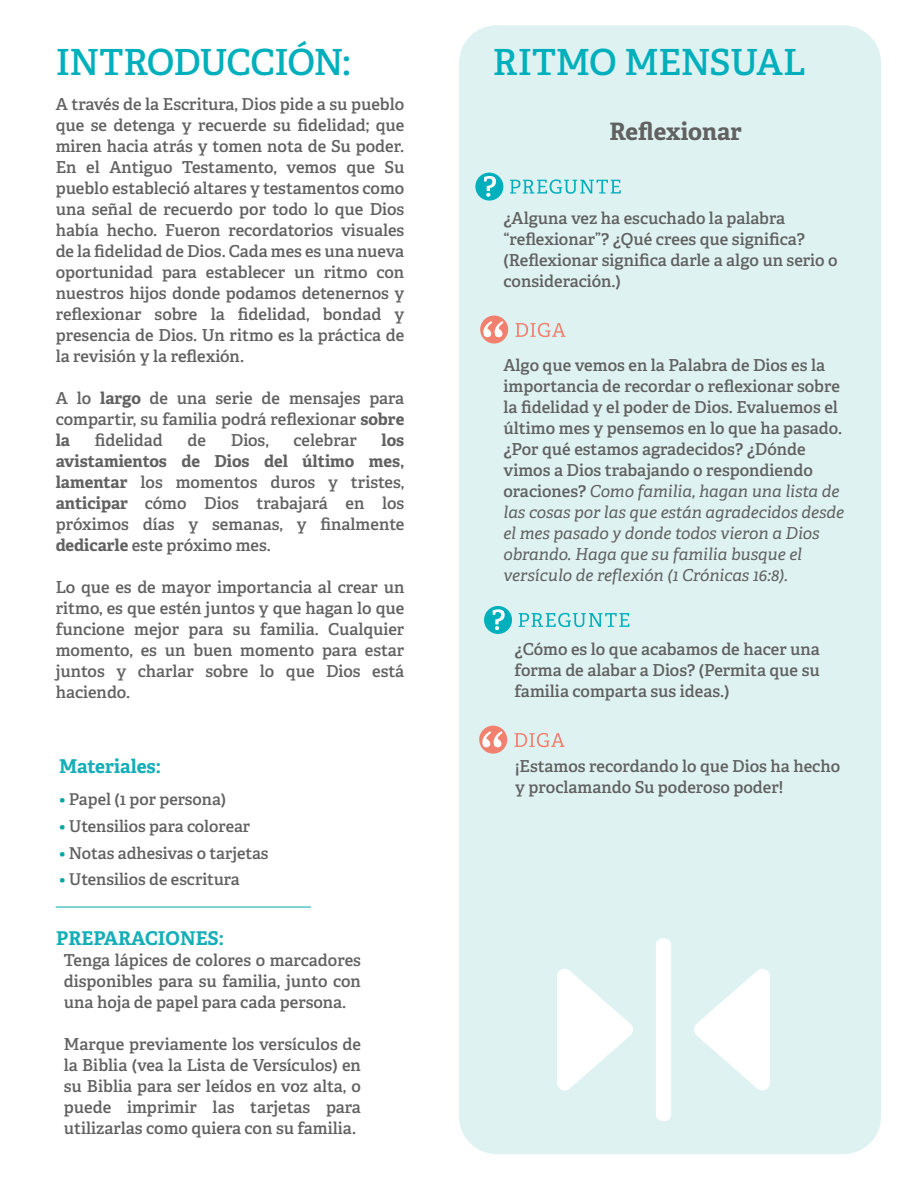
<style>
.page{position:relative;width:918px;height:1188px;background:#fff}
.page>*{position:absolute;margin:0;border:0;box-sizing:border-box;transform-origin:0 0}
.t1{font:600 36px "Adelle";letter-spacing:-.015em;color:#00afbc}
.t2{font:700 24px "Adelle";color:#606160}
.t3{font:700 18.9px "Adelle";color:#14aeb8}
.t4{font:600 16.5px/21px "Adelle";color:#606160;text-align:justify}
.t5{font:600 16.2px "Adelle";color:#606160}
.s1{font-weight:700}
.s2{color:#00a9a5}
.s3{font-weight:400;font-style:italic}
</style>
<div class="page">
<div style="left:459px;top:25px;width:422px;height:1129px;background:#dff2f2;border-radius:37px"></div>
<hr style="left:56px;top:907px;width:255px;height:1px;background:#00a9a6">
<div style="left:480px;top:316px;width:28px;height:28px;background:#f1806e;border-radius:50%"></div>
<svg style="left:483px;top:321px;width:21px;height:16px"></svg>
<svg style="left:516px;top:323px;width:50px;height:14px"></svg>
<div style="left:479px;top:726px;width:28px;height:28px;background:#f1806e;border-radius:50%"></div>
<svg style="left:482px;top:731px;width:21px;height:16px"></svg>
<svg style="left:515px;top:733px;width:50px;height:14px"></svg>
<div style="left:475px;top:173px;width:28px;height:28px;background:#00afbc;border-radius:50%"></div>
<svg style="left:484px;top:176px;width:12px;height:21px"></svg>
<svg style="left:510px;top:179px;width:111px;height:15px"></svg>
<div style="left:484px;top:606px;width:28px;height:28px;background:#00afbc;border-radius:50%"></div>
<svg style="left:493px;top:609px;width:12px;height:21px"></svg>
<svg style="left:519px;top:613px;width:110px;height:14px"></svg>
<div style="left:656px;top:938px;width:15px;height:183px;background:#fff;border-radius:6px"></div>
<svg style="left:557px;top:969px;width:76px;height:122px"></svg>
<svg style="left:694px;top:969px;width:76px;height:122px"></svg>
<h1 class="t1" style="left:56px;top:39px;width:297px">INTRODUCCIÓN:</h1>
<h1 class="t1" style="left:493px;top:39px;width:314px">RITMO MENSUAL</h1>
<p class="t4" style="left:56px;top:94px;width:350px">A través de la Escritura, Dios pide a su pueblo que se detenga y recuerde su fidelidad; que miren hacia atrás y tomen nota de Su poder.<br>En el Antiguo Testamento, vemos que Su pueblo estableció altares y testamentos como una señal de recuerdo por todo lo que Dios había hecho. Fueron recordatorios visuales de la fidelidad de Dios. Cada mes es una nueva oportunidad para establecer un ritmo con nuestros hijos donde podamos detenernos y reflexionar sobre la fidelidad, bondad y presencia de Dios. Un ritmo es la práctica de la revisión y la reflexión.</p>
<p class="t4" style="left:56px;top:388px;width:350px">A lo <span class="s1">largo</span> de una serie de mensajes para compartir, su familia podrá reflexionar <span class="s1">sobre la</span></p>
<p class="t4" style="left:95px;top:430px;width:70px">fidelidad</p>
<p class="t4" style="left:188px;top:430px;width:20px">de</p>
<p class="t4" style="left:231px;top:430px;width:40px">Dios,</p>
<p class="t4" style="left:294px;top:430px;width:65px">celebrar</p>
<p class="t4" style="left:56px;top:430px;width:350px;text-indent:326px"><span class="s1">los avistamientos de Dios del último mes, lamentar</span> los momentos duros y tristes, <span class="s1">anticipar</span> cómo Dios trabajará en los próximos días y semanas, y finalmente <span class="s1">dedicarle</span> este próximo mes.</p>
<p class="t4" style="left:56px;top:577px;width:350px">Lo que es de mayor importancia al crear un ritmo, es que estén juntos y que hagan lo que funcione mejor para su familia. Cualquier momento, es un buen momento para estar juntos y charlar sobre lo que Dios está haciendo.</p>
<p class="t3" style="left:59px;top:754px;width:104px">Materiales:</p>
<p class="t5" style="left:59px;top:789px;width:169px"><span class="s2">•</span> Papel (1 por persona)</p>
<p class="t5" style="left:59px;top:816px;width:193px"><span class="s2">•</span> Utensilios para colorear</p>
<p class="t5" style="left:59px;top:843px;width:211px"><span class="s2">•</span> Notas adhesivas o tarjetas</p>
<p class="t5" style="left:59px;top:869px;width:182px"><span class="s2">•</span> Utensilios de escritura</p>
<p class="t3" style="left:56px;top:926px;width:169px">PREPARACIONES:</p>
<p class="t4" style="left:64px;top:950px;width:299px">Tenga lápices de colores o marcadores disponibles para su familia, junto con una hoja de papel para cada persona.</p>
<p class="t4" style="left:64px;top:1034px;width:299px">Marque previamente los versículos de la Biblia (vea la Lista de Versículos) en su Biblia para ser leídos en voz alta, o puede imprimir las tarjetas para utilizarlas como quiera con su familia.</p>
<h2 class="t2" style="left:609px;top:116px;width:134px">Reflexionar</h2>
<p class="t4" style="left:504px;top:208px;width:336px;text-align:left">¿Alguna vez ha escuchado la palabra “reflexionar”? ¿Qué crees que significa? (Reflexionar significa darle a algo un serio o consideración.)</p>
<p class="t4" style="left:504px;top:355px;width:342px;text-align:left">Algo que vemos en la Palabra de Dios es la importancia de recordar o reflexionar sobre la fidelidad y el poder de Dios. Evaluemos el último mes y pensemos en lo que ha pasado. ¿Por qué estamos agradecidos? ¿Dónde vimos a Dios trabajando o respondiendo oraciones? <span class="s3">Como familia, hagan una lista de las cosas por las que están agradecidos desde el mes pasado y donde todos vieron a Dios obrando. Haga que su familia busque el versículo de reflexión (1 Crónicas 16:8).</span></p>
<p class="t4" style="left:515px;top:639px;width:307px">¿Cómo es lo que acabamos de hacer una forma de alabar a Dios? (Permita que su familia comparta sus ideas.)</p>
<p class="t4" style="left:515px;top:756px;width:327px">¡Estamos recordando lo que Dios ha hecho y proclamando Su poderoso poder!</p>
</div>
